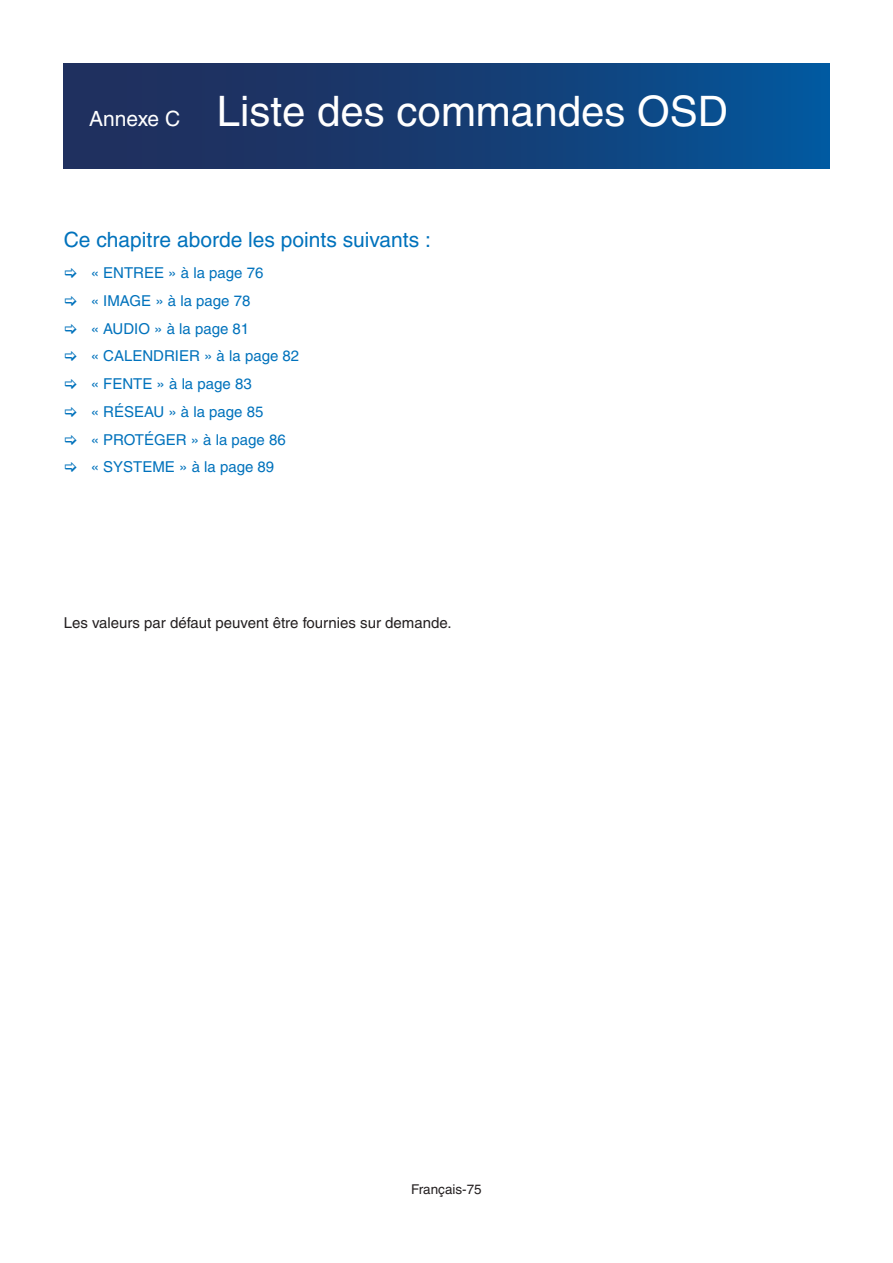
<style>
.page{position:relative;width:893px;height:1263px;background:#fff}
.page>*{position:absolute;margin:0;border:0;box-sizing:border-box;transform-origin:0 0}
.t1{font:42px "Helvetica";color:#fff}
.Chapter_Includes{font:21px "Helvetica";color:#0072bc}
.t2{font:15px "Helvetica";color:#0072bc}
.Chapter_Page_Body_Te{font:15px "Helvetica";color:#231f20}
.t3{font:13.5px "Helvetica";color:#231f20}
.s1{font-size:21px}
</style>
<div class="page">
<div style="left:64px;top:64px;width:765px;height:104px;background:linear-gradient(to right,#242954,#055497)"></div>
<p class="t1" style="left:89px;top:87px;width:640px"><span class="s1">Annexe C</span> Liste des commandes OSD</p>
<p class="Chapter_Includes" style="left:64px;top:227px;width:369px">Ce chapitre aborde les points suivants :</p>
<p class="t2" style="left:91px;top:264px;width:174px">« ENTREE » à la page 76</p>
<p class="t2" style="left:91px;top:292px;width:161px">« IMAGE » à la page 78</p>
<p class="t2" style="left:91px;top:320px;width:160px">« AUDIO » à la page 81</p>
<p class="t2" style="left:91px;top:347px;width:210px">« CALENDRIER » à la page 82</p>
<p class="t2" style="left:91px;top:375px;width:162px">« FENTE » à la page 83</p>
<p class="t2" style="left:91px;top:403px;width:174px">« RÉSEAU » à la page 85</p>
<p class="t2" style="left:91px;top:431px;width:197px">« PROTÉGER » à la page 86</p>
<p class="t2" style="left:91px;top:458px;width:185px">« SYSTEME » à la page 89</p>
<p class="Chapter_Page_Body_Te" style="left:64px;top:614px;width:389px">Les valeurs par défaut peuvent être fournies sur demande.</p>
<p class="t3" style="left:411px;top:1181px;width:72px">Français-75</p>
</div>
